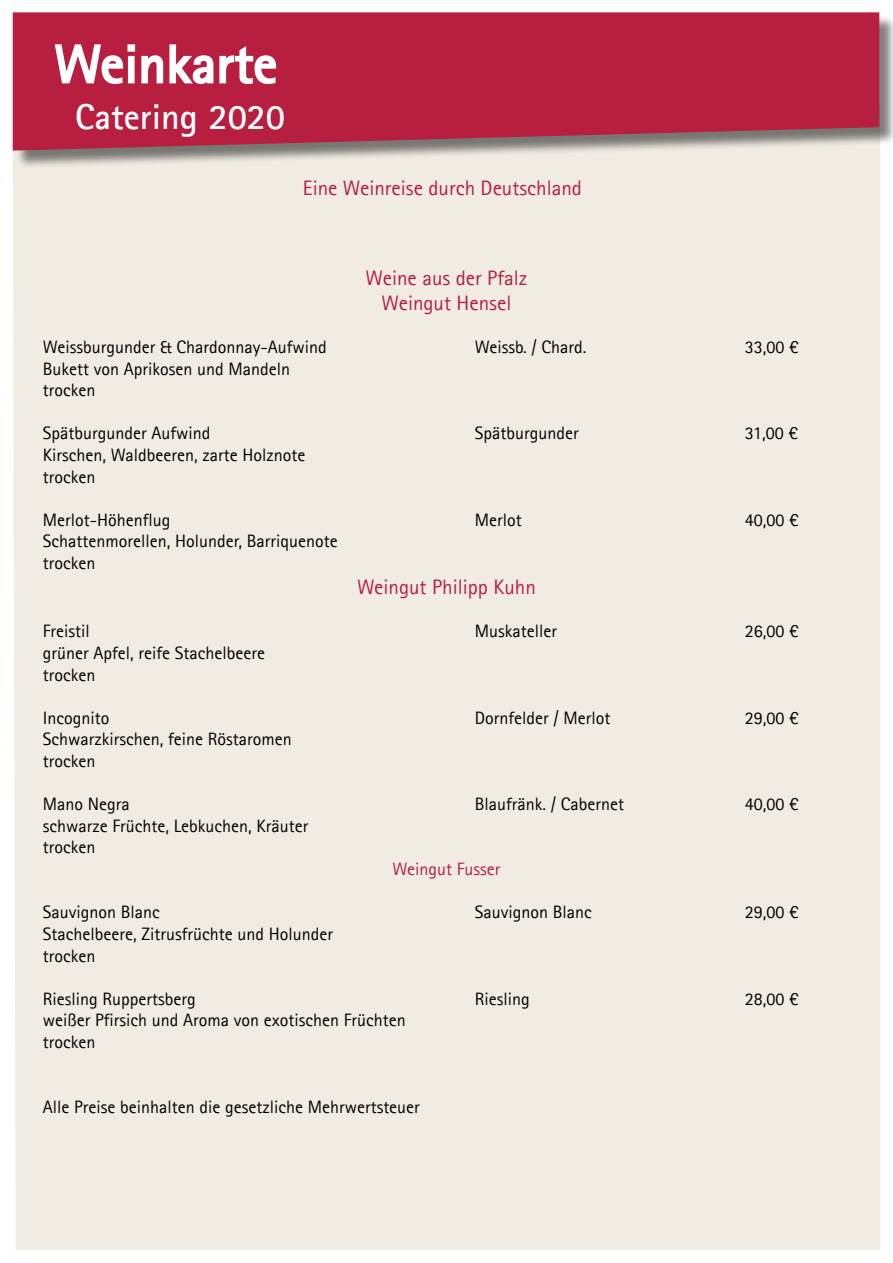
<style>
.page{position:relative;width:893px;height:1263px;background:#fff}
.page>*{position:absolute;margin:0;border:0;box-sizing:border-box;transform-origin:0 0}
.t1{font:700 54px "Agfa Rotis Sans Serif";color:#fff}
.t2{font:700 36px "Agfa Rotis Sans Serif";color:#fff}
.t3{font:21px/25.2px "Agfa Rotis Sans Serif";color:#b71e3f;text-align:center}
.t4{font:18px/21.6px "Agfa Rotis Sans Serif";color:#000}
.t5{font:18px "Agfa Rotis Sans Serif";color:#b71e3f}
</style>
<div class="page">
<div style="left:13px;top:151px;width:867px;height:1099px;background:#f0ece3"></div>
<div style="left:15px;top:15px;width:878px;height:154px;background:#000;opacity:.5"></div>
<svg style="left:13px;top:12px;width:866px;height:139px;background:#b42a47"></svg>
<svg style="left:54px;top:43px;width:223px;height:42px;background:#c8546d"></svg>
<h1 class="t1" style="left:54px;top:30px;width:224px">Weinkarte</h1>
<h2 class="t2" style="left:75px;top:94px;width:211px">Catering 2020</h2>
<p class="t3" style="left:303px;top:175px;width:281px">Eine Weinreise durch Deutschland</p>
<p class="t3" style="left:366px;top:265px;width:163px">Weine aus der Pfalz<br>Weingut Hensel</p>
<p class="t4" style="left:43px;top:336px;width:285px">Weissburgunder &amp; Chardonnay-Aufwind</p>
<p class="t4" style="left:475px;top:336px;width:113px">Weissb. / Chard.</p>
<p class="t4" style="left:745px;top:336px;width:55px">33,00 €</p>
<p class="t4" style="left:43px;top:358px;width:249px">Bukett von Aprikosen und Mandeln trocken</p>
<p class="t4" style="left:43px;top:422px;width:169px">Spätburgunder Aufwind</p>
<p class="t4" style="left:475px;top:422px;width:105px">Spätburgunder</p>
<p class="t4" style="left:745px;top:422px;width:55px">31,00 €</p>
<p class="t4" style="left:43px;top:444px;width:264px">Kirschen, Waldbeeren, zarte Holznote trocken</p>
<p class="t4" style="left:43px;top:509px;width:129px">Merlot-Höhenflug</p>
<p class="t4" style="left:475px;top:509px;width:48px">Merlot</p>
<p class="t4" style="left:745px;top:509px;width:55px">40,00 €</p>
<p class="t4" style="left:43px;top:530px;width:296px">Schattenmorellen, Holunder, Barriquenote trocken</p>
<p class="t3" style="left:357px;top:574px;width:180px">Weingut Philipp Kuhn</p>
<p class="t4" style="left:43px;top:620px;width:48px">Freistil</p>
<p class="t4" style="left:475px;top:620px;width:84px">Muskateller</p>
<p class="t4" style="left:745px;top:620px;width:55px">26,00 €</p>
<p class="t4" style="left:43px;top:642px;width:224px">grüner Apfel, reife Stachelbeere trocken</p>
<p class="t4" style="left:43px;top:707px;width:68px">Incognito</p>
<p class="t4" style="left:475px;top:707px;width:137px">Dornfelder / Merlot</p>
<p class="t4" style="left:745px;top:707px;width:55px">29,00 €</p>
<p class="t4" style="left:43px;top:728px;width:250px">Schwarzkirschen, feine Röstaromen trocken</p>
<p class="t4" style="left:43px;top:793px;width:88px">Mano Negra</p>
<p class="t4" style="left:475px;top:793px;width:151px">Blaufränk. / Cabernet</p>
<p class="t4" style="left:745px;top:793px;width:55px">40,00 €</p>
<p class="t4" style="left:43px;top:815px;width:267px">schwarze Früchte, Lebkuchen, Kräuter trocken</p>
<p class="t5" style="left:392px;top:858px;width:109px">Weingut Fusser</p>
<p class="t4" style="left:43px;top:901px;width:118px">Sauvignon Blanc</p>
<p class="t4" style="left:475px;top:901px;width:118px">Sauvignon Blanc</p>
<p class="t4" style="left:745px;top:901px;width:55px">29,00 €</p>
<p class="t4" style="left:43px;top:923px;width:292px">Stachelbeere, Zitrusfrüchte und Holunder trocken</p>
<p class="t4" style="left:43px;top:988px;width:154px">Riesling Ruppertsberg</p>
<p class="t4" style="left:475px;top:988px;width:56px">Riesling</p>
<p class="t4" style="left:745px;top:988px;width:55px">28,00 €</p>
<p class="t4" style="left:43px;top:1009px;width:364px">weißer Pfirsich und Aroma von exotischen Früchten trocken</p>
<p class="t4" style="left:43px;top:1096px;width:379px">Alle Preise beinhalten die gesetzliche Mehrwertsteuer</p>
</div>
